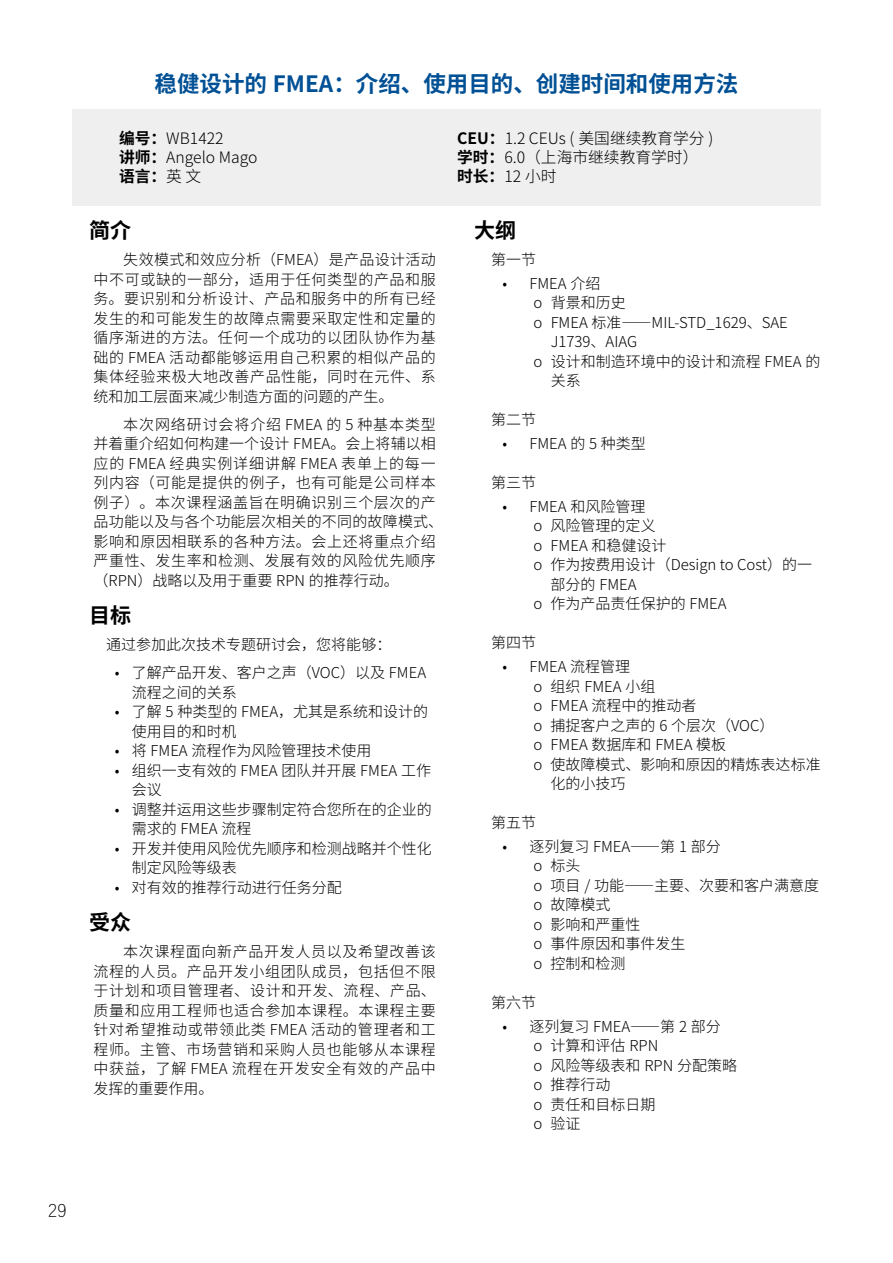
<style>
.page{position:relative;width:893px;height:1263px;background:#fff}
.page>*{position:absolute;margin:0;border:0;box-sizing:border-box;transform-origin:0 0}
.t1{font:700 22.5px "Source Han Sans CN";color:#005095}
.t2{font:700 21px "Source Han Sans CN";color:#000}
.t3{font:300 18px "Deng Xian";color:#000}
.t4{font:300 15.75px/18.9px "Source Han Sans CN";color:#000}
.t5{font:300 15px/19.5px "Source Han Sans CN";color:#000}
.t6{font:300 15px/19.5px "Source Han Sans CN";letter-spacing:.04em;color:#000}
.s1{font-weight:700}
</style>
<div class="page">
<div style="left:72px;top:109px;width:749px;height:97px;background:#efefef"></div>
<h1 class="t1" style="left:155px;top:71px;width:585px">稳健设计的 FMEA：介绍、使用目的、创建时间和使用方法</h1>
<p class="t4" style="left:119px;top:129px;width:140px"><span class="s1">编号：</span>WB1422<br><span class="s1">讲师：</span>Angelo Mago<span class="s1">语言：</span>英文</p>
<p class="t4" style="left:457px;top:129px;width:258px"><span class="s1">CEU：</span>1.2 CEUs ( 美国继续教育学分 )<span class="s1">学时：</span>6.0（上海市继续教育学时）<span class="s1">时长：</span>12 小时</p>
<h2 class="t2" style="left:89px;top:219px;width:43px">简介</h2>
<p class="t5" style="left:94px;top:250px;width:344px;text-align:justify;text-indent:30px">失效模式和效应分析（FMEA）是产品设计活动中不可或缺的一部分，适用于任何类型的产品和服务。要识别和分析设计、产品和服务中的所有已经发生的和可能发生的故障点需要采取定性和定量的循序渐进的方法。任何一个成功的以团队协作为基础的 FMEA 活动都能够运用自己积累的相似产品的集体经验来极大地改善产品性能，同时在元件、系统和加工层面来减少制造方面的问题的产生。</p>
<p class="t6" style="left:94px;top:415px;width:351px;text-indent:30px">本次网络研讨会将介绍 FMEA 的 5 种基本类型并着重介绍如何构建一个设计 FMEA。会上将辅以相应的 FMEA 经典实例详细讲解 FMEA 表单上的每一列内容（可能是提供的例子，也有可能是公司样本例子）。本次课程涵盖旨在明确识别三个层次的产品功能以及与各个功能层次相关的不同的故障模式、影响和原因相联系的各种方法。会上还将重点介绍严重性、发生率和检测、发展有效的风险优先顺序（RPN）战略以及用于重要 RPN 的推荐行动。</p>
<h2 class="t2" style="left:89px;top:604px;width:43px">目标</h2>
<p class="t5" style="left:106px;top:635px;width:286px">通过参加此次技术专题研讨会，您将能够：</p>
<p class="t5" style="left:132px;top:663px;width:296px;text-indent:-17px">• 了解产品开发、客户之声（VOC）以及 FMEA流程之间的关系</p>
<p class="t5" style="left:132px;top:702px;width:298px;text-indent:-17px">• 了解 5 种类型的 FMEA，尤其是系统和设计的使用目的和时机</p>
<p class="t5" style="left:115px;top:741px;width:258px">• 将 FMEA 流程作为风险管理技术使用</p>
<p class="t5" style="left:132px;top:761px;width:301px;text-indent:-17px">• 组织一支有效的 FMEA 团队并开展 FMEA 工作会议</p>
<p class="t5" style="left:132px;top:800px;width:301px;text-indent:-17px">• 调整并运用这些步骤制定符合您所在的企业的需求的 FMEA 流程</p>
<p class="t5" style="left:132px;top:839px;width:301px;text-indent:-17px">• 开发并使用风险优先顺序和检测战略并个性化制定风险等级表</p>
<p class="t5" style="left:115px;top:878px;width:229px">• 对有效的推荐行动进行任务分配</p>
<h2 class="t2" style="left:89px;top:911px;width:43px">受众</h2>
<p class="t5" style="left:94px;top:942px;width:344px;text-align:justify;text-indent:30px">本次课程面向新产品开发人员以及希望改善该流程的人员。产品开发小组团队成员，包括但不限于计划和项目管理者、设计和开发、流程、产品、质量和应用工程师也适合参加本课程。本课程主要针对希望推动或带领此类 FMEA 活动的管理者和工程师。主管、市场营销和采购人员也能够从本课程中获益，了解 FMEA 流程在开发安全有效的产品中发挥的重要作用。</p>
<h2 class="t2" style="left:474px;top:219px;width:43px">大纲</h2>
<p class="t5" style="left:491px;top:250px;width:46px">第一节</p>
<p class="t5" style="left:502px;top:274px;width:99px">• FMEA 介绍</p>
<p class="t5" style="left:534px;top:293px;width:94px">o 背景和历史</p>
<p class="t5" style="left:534px;top:313px;width:256px">o FMEA 标准——MIL-STD_1629、SAE</p>
<p class="t5" style="left:551px;top:332px;width:88px">J1739、AIAG</p>
<p class="t5" style="left:534px;top:352px;width:288px">o 设计和制造环境中的设计和流程 FMEA 的</p>
<p class="t5" style="left:551px;top:371px;width:31px">关系</p>
<p class="t5" style="left:491px;top:410px;width:46px">第二节</p>
<p class="t5" style="left:502px;top:434px;width:145px">• FMEA 的 5 种类型</p>
<p class="t5" style="left:491px;top:473px;width:46px">第三节</p>
<p class="t5" style="left:502px;top:497px;width:144px">• FMEA 和风险管理</p>
<p class="t5" style="left:534px;top:516px;width:124px">o 风险管理的定义</p>
<p class="t5" style="left:534px;top:536px;width:134px">o FMEA 和稳健设计</p>
<p class="t5" style="left:534px;top:555px;width:280px">o 作为按费用设计（Design to Cost）的一</p>
<p class="t5" style="left:551px;top:575px;width:87px">部分的 FMEA</p>
<p class="t5" style="left:534px;top:594px;width:194px">o 作为产品责任保护的 FMEA</p>
<p class="t5" style="left:491px;top:633px;width:46px">第四节</p>
<p class="t5" style="left:502px;top:657px;width:129px">• FMEA 流程管理</p>
<p class="t5" style="left:534px;top:677px;width:123px">o 组织 FMEA 小组</p>
<p class="t5" style="left:534px;top:696px;width:164px">o FMEA 流程中的推动者</p>
<p class="t5" style="left:534px;top:716px;width:242px">o 捕捉客户之声的 6 个层次（VOC）</p>
<p class="t5" style="left:534px;top:735px;width:194px">o FMEA 数据库和 FMEA 模板</p>
<p class="t5" style="left:534px;top:755px;width:289px">o 使故障模式、影响和原因的精炼表达标准</p>
<p class="t5" style="left:551px;top:774px;width:76px">化的小技巧</p>
<p class="t5" style="left:491px;top:813px;width:46px">第五节</p>
<p class="t5" style="left:534px;top:837px;width:287px;text-indent:-31px">• 逐列复习 FMEA——第 1 部分<br>o 标头<br>o 项目 / 功能——主要、次要和客户满意度o 故障模式<br>o 影响和严重性<br>o 事件原因和事件发生<br>o 控制和检测</p>
<p class="t5" style="left:491px;top:993px;width:46px">第六节</p>
<p class="t5" style="left:534px;top:1017px;width:205px;text-indent:-31px">• 逐列复习 FMEA——第 2 部分<br>o 计算和评估 RPN<br>o 风险等级表和 RPN 分配策略o 推荐行动<br>o 责任和目标日期<br>o 验证</p>
<p class="t3" style="left:48px;top:1199px;width:20px">29</p>
</div>
